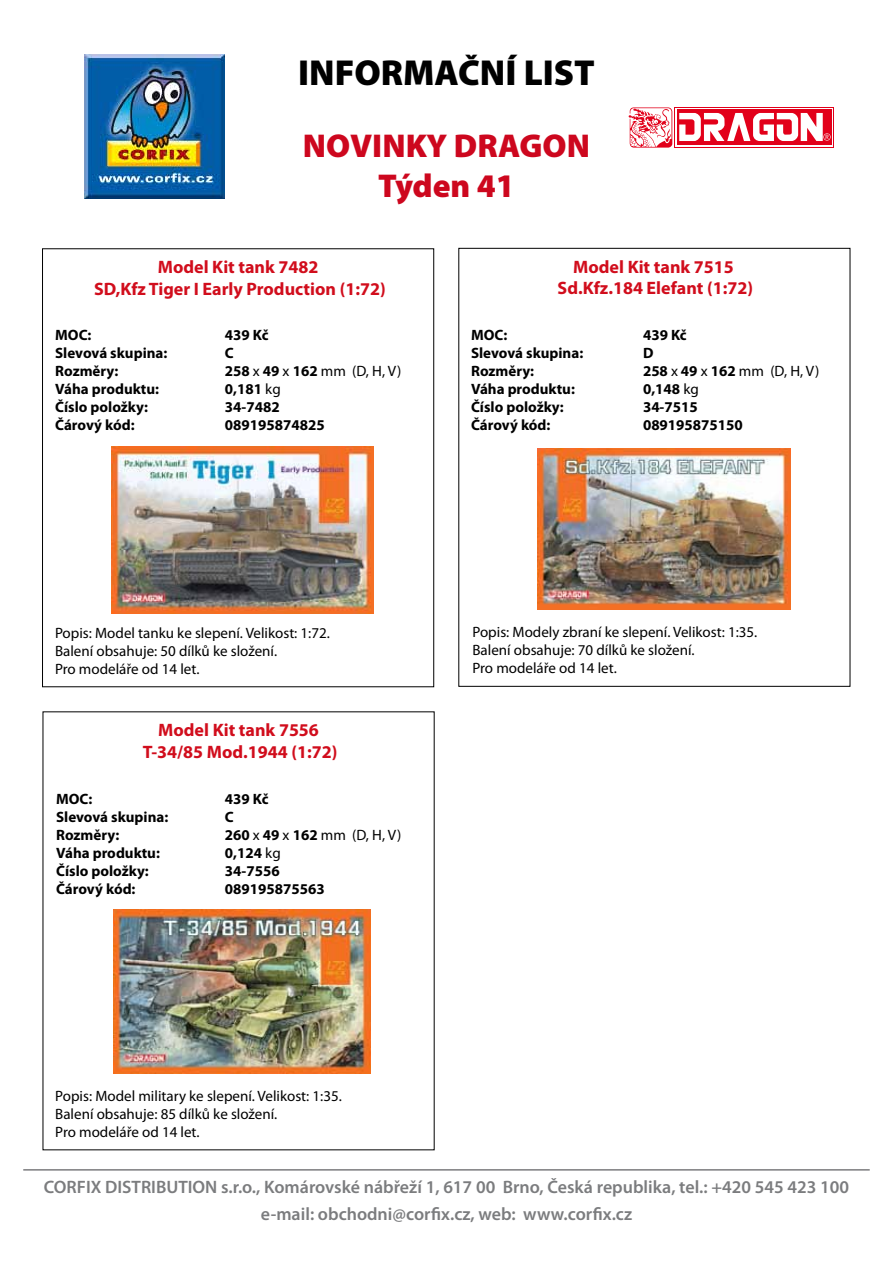
<style>
.page{position:relative;width:893px;height:1263px;background:#fff}
.page>*{position:absolute;margin:0;border:0;box-sizing:border-box;transform-origin:0 0}
.t1{font:900 36.3px "Myriad Pro";color:#000}
.t2{font:900 33.15px/39.8px "Myriad Pro";color:#cd071e;text-align:center}
.t3{font:600 18px/27px "Myriad Pro";color:#7b7c7e;text-align:center}
.t4{font:700 18px/21.6px "Myriad Pro";color:#d10d1c;text-align:center}
.t5{font:700 15px/18px "Myriad Pro";color:#000}
.t6{font:15px/18px "Myriad Pro";color:#000}
.s1{font-weight:400}
</style>
<div class="page">
<div style="left:674px;top:107px;width:160px;height:40px;background:#e2001a"></div>
<div style="left:675px;top:108px;width:158px;height:39px;background:linear-gradient(to bottom,#e2001a,#e2001a)"></div>
<div style="left:677px;top:110px;width:154px;height:35px;background:#e2001a"></div>
<svg style="left:679px;top:113px;width:151px;height:28px"></svg>
<svg style="left:628px;top:107px;width:44px;height:41px"></svg>
<img style="left:112px;top:447px;width:261px;height:167px">
<hr style="left:23px;top:1169px;width:847px;height:1px;background:#7b7c7e">
<img style="left:537px;top:448px;width:253px;height:162px">
<img style="left:113px;top:910px;width:258px;height:164px">
<img style="left:85px;top:54px;width:140px;height:145px">
<h1 class="t1" style="left:298px;top:52px;width:298px">INFORMAČNÍ LIST</h1>
<h2 class="t2" style="left:303px;top:126px;width:289px">NOVINKY DRAGON<br>Týden 41</h2>
<p class="t4" style="left:94px;top:255px;width:293px">Model Kit tank 7482<br>SD,Kfz Tiger I Early Production (1:72)</p>
<p class="t4" style="left:558px;top:255px;width:197px">Model Kit tank 7515<br>Sd.Kfz.184 Elefant (1:72)</p>
<p class="t5" style="left:55px;top:325px;width:114px">MOC:<br>Slevová skupina:<br>Rozměry:<br>Váha produktu:<br>Číslo položky:<br>Čárový kód:</p>
<p class="t5" style="left:225px;top:325px;width:45px">439 Kč</p>
<p class="t5" style="left:471px;top:326px;width:38px">MOC:</p>
<p class="t5" style="left:643px;top:325px;width:45px">439 Kč</p>
<p class="t5" style="left:471px;top:344px;width:114px">Slevová skupina:<br>Rozměry:<br>Váha produktu:<br>Číslo položky:<br>Čárový kód:</p>
<p class="t5" style="left:225px;top:343px;width:178px">C<br>258 <span class="s1">x</span> 49 <span class="s1">x</span> 162 <span class="s1">mm (D, H, V)<br></span>0,181 <span class="s1">kg<br></span>34-7482<br>089195874825</p>
<p class="t5" style="left:643px;top:344px;width:178px">D<br>258 <span class="s1">x</span> 49 <span class="s1">x</span> 162 <span class="s1">mm (D, H, V)<br></span>0,148 <span class="s1">kg<br></span>34-7515<br>089195875150</p>
<p class="t6" style="left:55px;top:624px;width:276px">Popis: Model tanku ke slepení. Velikost: 1:72.<br>Balení obsahuje: 50 dílků ke složení.<br>Pro modeláře od 14 let.</p>
<p class="t6" style="left:472px;top:623px;width:286px">Popis: Modely zbraní ke slepení. Velikost: 1:35.<br>Balení obsahuje: 70 dílků ke složení.<br>Pro modeláře od 14 let.</p>
<p class="t4" style="left:143px;top:719px;width:196px">Model Kit tank 7556<br>T-34/85 Mod.1944 (1:72)</p>
<p class="t5" style="left:56px;top:789px;width:38px">MOC:</p>
<p class="t5" style="left:225px;top:789px;width:45px">439 Kč</p>
<p class="t5" style="left:56px;top:807px;width:114px">Slevová skupina:<br>Rozměry:<br>Váha produktu:<br>Číslo položky:<br>Čárový kód:</p>
<p class="t5" style="left:225px;top:807px;width:178px">C<br>260 <span class="s1">x</span> 49 <span class="s1">x</span> 162 <span class="s1">mm (D, H, V)<br></span>0,124 <span class="s1">kg<br></span>34-7556<br>089195875563</p>
<p class="t6" style="left:55px;top:1086px;width:288px">Popis: Model military ke slepení. Velikost: 1:35.<br>Balení obsahuje: 85 dílků ke složení.<br>Pro modeláře od 14 let.</p>
<p class="t3" style="left:44px;top:1173px;width:807px">CORFIX DISTRIBUTION s.r.o., Komárovské nábřeží 1, 617 00 Brno, Česká republika, tel.: +420 545 423 100 e-mail: obchodni@corfix.cz, web: www.corfix.cz</p>
</div>
